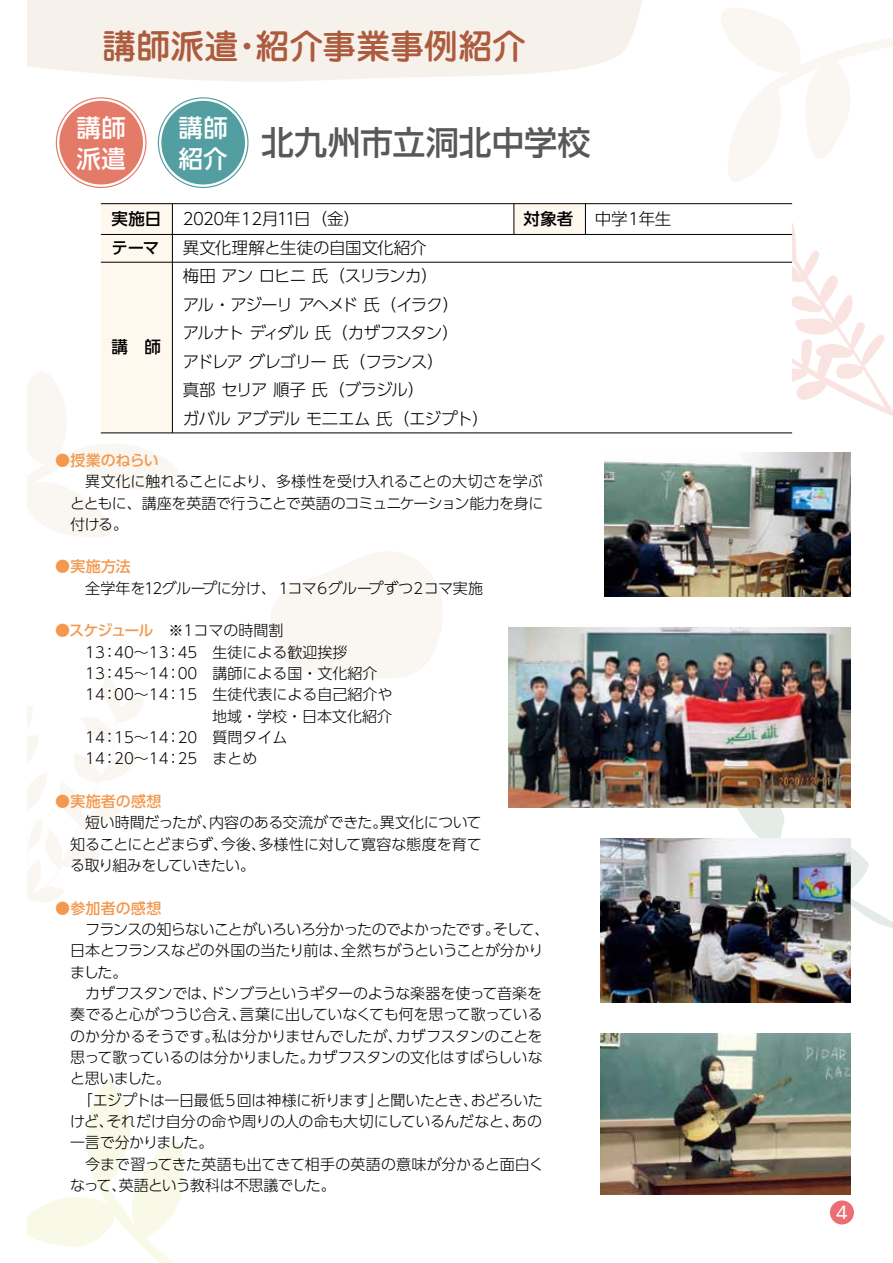
<style>
.page{position:relative;width:893px;height:1263px;background:#fff}
.page>*{position:absolute;margin:0;border:0;box-sizing:border-box;transform-origin:0 0}
.t1{font:500 34.05px "Jun 34 Pro";color:#ac5b3d}
.t2{font:500 33px "UD Shin Go Pr 6";letter-spacing:-.005em;color:#595757}
.t3{font:500 24.3px/30.6px "UD Shin Go Pr 6";color:#fff}
.t4{font:300 16.5px/28.5px "UD Shin Go Pr 6";letter-spacing:-.06em;color:#000}
.t5{font:500 16.5px/28.5px "UD Shin Go Pr 6";letter-spacing:-.01em;color:#000}
.t6{font:15.9px "Humming Std D";color:#fff}
.t7{font:300 15px/21.3px "UD Shin Go Pr 6";letter-spacing:-.02em;color:#000;text-align:justify}
.t8{font:300 15px "UD Shin Go Pr 6";color:#000}
.t9{font:300 15px "UD Shin Go Pr 6";letter-spacing:-.045em;color:#000}
.t10{font:500 15px "UD Shin Go Pr 6";letter-spacing:.01em;color:#f3994f}
.s1{font-weight:500;color:#f3994f}
</style>
<div class="page">
<svg style="left:721px;top:8px;width:172px;height:174px"></svg>
<svg style="left:28px;top:371px;width:150px;height:166px"></svg>
<svg style="left:28px;top:1081px;width:155px;height:182px"></svg>
<svg style="left:670px;top:739px;width:223px;height:190px"></svg>
<svg style="left:28px;top:679px;width:115px;height:223px"></svg>
<svg style="left:270px;top:552px;width:173px;height:126px"></svg>
<svg style="left:792px;top:223px;width:101px;height:193px"></svg>
<svg style="left:28px;top:0;width:614px;height:82px;fill:#f7f1eb"></svg>
<img style="left:601px;top:1033px;width:249px;height:162px">
<img style="left:600px;top:838px;width:250px;height:165px">
<img style="left:508px;top:627px;width:342px;height:180px">
<img style="left:604px;top:453px;width:246px;height:144px">
<div style="left:101px;top:204px;width:691px;height:229px;background:#fff"></div>
<svg style="left:56px;top:97px;width:91px;height:91px"></svg>
<div style="left:59px;top:101px;width:84px;height:83px;background:#e47a68;border-radius:50%"></div>
<div style="left:101px;top:204px;width:71px;height:229px;background:#fff8ee"></div>
<div style="left:514px;top:204px;width:71px;height:30px;background:#fff8ee"></div>
<hr style="left:101px;top:234px;width:691px;height:1px;background:#000">
<hr style="left:101px;top:203px;width:691px;height:1px;background:#000">
<hr style="left:101px;top:262px;width:691px;height:1px;background:#000">
<hr style="left:101px;top:433px;width:691px;height:1px;background:#000">
<hr style="left:172px;top:204px;width:1px;height:229px;background:#000">
<hr style="left:514px;top:204px;width:1px;height:30px;background:#000">
<hr style="left:585px;top:204px;width:1px;height:30px;background:#000">
<svg style="left:158px;top:97px;width:91px;height:91px"></svg>
<div style="left:161px;top:101px;width:84px;height:83px;background:#539ea0;border-radius:50%"></div>
<div style="left:830px;top:1200px;width:24px;height:24px;background:#ec6d74;border-radius:50%"></div>
<h1 class="t1" style="left:102px;top:19px;width:426px">講師派遣・紹介事業事例紹介</h1>
<h3 class="t3" style="left:77px;top:112px;width:51px">講師派遣</h3>
<p class="t5" style="left:112px;top:204px;width:51px">実施日テーマ</p>
<p class="t5" style="left:112px;top:332px;width:51px">講　師</p>
<h3 class="t3" style="left:179px;top:112px;width:51px">講師</h3>
<h2 class="t2" style="left:179px;top:116px;width:413px"><sub>紹介</sub> 北九州市立洞北中学校</h2>
<p class="t4" style="left:183px;top:204px;width:308px">2020年１2月11日（金）<br>異文化理解と生徒の自国文化紹介<br>梅田 アン ロヒニ 氏（スリランカ）<br>アル・アジーリ アヘメド 氏（イラク）<br>アルナト ディダル 氏（カザフスタン）<br>アドレア グレゴリー 氏（フランス）<br>真部 セリア 順子 氏（ブラジル）<br>ガバル アブデル モ二エム 氏（エジプト）</p>
<p class="t5" style="left:524px;top:204px;width:51px">対象者</p>
<p class="t4" style="left:595px;top:204px;width:78px">中学１年生</p>
<p class="t10" style="left:55px;top:448px;width:105px">●授業のねらい</p>
<p class="t7" style="left:70px;top:470px;width:475px">　異文化に触れることにより、多様性を受け入れることの大切さを学ぶとともに、講座を英語で行うことで英語のコミュニケーション能力を身に付ける。</p>
<p class="t10" style="left:55px;top:555px;width:77px">●実施方法</p>
<p class="t9" style="left:70px;top:576px;width:414px">　全学年を12グループに分け、１コマ６グループずつ２コマ実施</p>
<p class="t8" style="left:55px;top:619px;width:230px"><span class="s1">●スケジュール</span> ※1コマの時間割</p>
<p class="t8" style="left:85px;top:640px;width:264px">13：40～13：45　生徒による歓迎挨拶</p>
<p class="t8" style="left:85px;top:661px;width:294px">13：45～14：00　講師による国・文化紹介</p>
<p class="t8" style="left:85px;top:683px;width:309px">14：00～14：15　生徒代表による自己紹介や</p>
<p class="t8" style="left:197px;top:704px;width:197px">　地域・学校・日本文化紹介</p>
<p class="t8" style="left:85px;top:725px;width:204px">14：15～14：20　質問タイム</p>
<p class="t8" style="left:85px;top:747px;width:174px">14：20～14：25　まとめ</p>
<p class="t10" style="left:55px;top:789px;width:108px">●実施者の感想</p>
<p class="t7" style="left:70px;top:811px;width:413px">　短い時間だったが、内容のある交流ができた。異文化について知ることにとどまらず、今後、多様性に対して寛容な態度を育てる取り組みをしていきたい。</p>
<p class="t10" style="left:55px;top:896px;width:108px">●参加者の感想</p>
<p class="t7" style="left:70px;top:918px;width:481px;text-align:left">　フランスの知らないことがいろいろ分かったのでよかったです。そして、日本とフランスなどの外国の当たり前は、全然ちがうということが分かりました。<br>　カザフスタンでは、ドンブラというギターのような楽器を使って音楽を奏でると心がつうじ合え、言葉に出していなくても何を思って歌っているのか分かるそうです。私は分かりませんでしたが、カザフスタンのことを思って歌っているのは分かりました。カザフスタンの文化はすばらしいなと思いました。<br>　「エジプトは一日最低５回は神様に祈ります」と聞いたとき、おどろいたけど、それだけ自分の命や周りの人の命も大切にしているんだなと、あの一言で分かりました。<br>　今まで習ってきた英語も出てきて相手の英語の意味が分かると面白くなって、英語という教科は不思議でした。</p>
<p class="t6" style="left:836px;top:1200px;width:13px">4</p>
</div>
